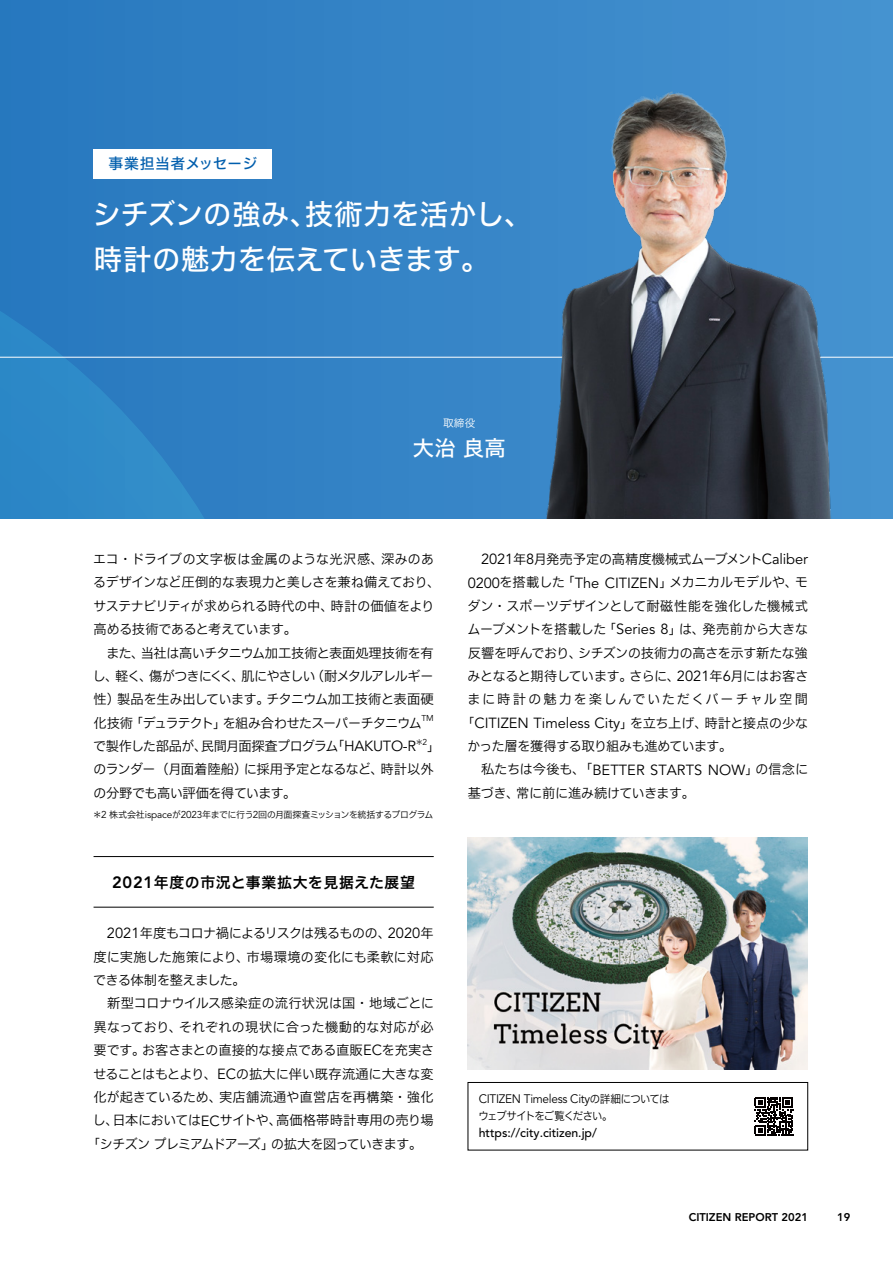
<style>
.page{position:relative;width:893px;height:1263px;background:#fff}
.page>*{position:absolute;margin:0;border:0;box-sizing:border-box;transform-origin:0 0}
.t1{font:28.65px/44.7px "Hira Kak ADK Std W5";letter-spacing:-.005em;color:#fff}
.t2{font:21.3px "Hira Kaku Std W5";color:#fff}
.t3{font:14.85px "Hira Kaku Std W6";letter-spacing:.05em;color:#000}
.t4{font:14.85px "Hira Kaku Std W5";letter-spacing:.04em;color:#005ead}
.t5{font:14.55px/23.4px "Avenir LT Std";color:#000;text-align:right}
.t6{font:13.35px/23.4px "Hira Kak ADK Std W3";letter-spacing:-.035em;color:#000;text-align:justify}
.t7{font:13.35px/23.4px "Hira Kaku Std W3";letter-spacing:.005em;color:#000}
.t8{font:13.35px "Hira Kaku Std W3";letter-spacing:.025em;color:#000}
.t9{font:13.35px "Hira Kak ADK Std W3";letter-spacing:-.065em;color:#000}
.t10{font:13.35px "Hira Kaku Std W3";letter-spacing:-.02em;color:#000}
.t11{font:13.35px "Hira Kak ADK Std W3";letter-spacing:-.06em;color:#000}
.t12{font:12.3px "Avenir LT Std";letter-spacing:-.025em;color:#000;scale:.96 1}
.t13{font:500 12.3px "Avenir LT Std";letter-spacing:-.005em;color:#000}
.t14{font:800 11.1px "Avenir LT Std";color:#000}
.t15{font:11.1px "Hira Kak ADK Std W3";letter-spacing:-.09em;color:#000;scale:.93 1}
.t16{font:10.65px "Hiragino UD Sans F Std N W3";color:#fff}
.t17{font:9px "Hira Kak ADK Std W3";letter-spacing:-.065em;color:#000}
.t18{font:8.55px "Avenir LT Std";color:#000}
.t19{font:7.8px "Hira Kaku Std W3";color:#000}
.s1{font-family:"Hira Kak ADK Std W5"}
.s2{font-family:"Hira Kaku Std W5"}
.s3{font-family:"Hira Kaku Std W3"}
.s4{font-family:"Hira Kak ADK Std W3"}
.s5{font-family:"Avenir LT Std";font-size:14.55px}
.s6{font-family:"Avenir LT Std";font-size:8.55px}
.s7{font-family:"Avenir LT Std";font-size:9.9px}
.s8{font-family:"Avenir LT Std";font-weight:800;font-size:16.35px}
.s9{font-family:"Hira Kak ADK Std W6"}
.s10{font-family:"Hira Kaku Std W3";font-size:13.35px}
.s11{font-family:"Hira Kak ADK Std W3";font-size:13.35px}
.s12{font-family:"Hira Kak ADK Std W3";font-size:11.1px}
.s13{font-family:"Hira Kaku Std W3";font-size:11.1px}
</style>
<div class="page">
<div style="left:0;top:0;width:893px;height:519px;background:linear-gradient(to right,#2778be,#4693d0)"></div>
<svg style="left:0;top:213px;width:298px;height:306px;background:#2d80c3"></svg>
<hr style="left:94px;top:856px;width:340px;height:1px;background:#000">
<hr style="left:94px;top:907px;width:340px;height:1px;background:#000">
<img style="left:468px;top:838px;width:340px;height:231px">
<div style="left:94px;top:149px;width:178px;height:30px;background:#fff"></div>
<hr style="left:0;top:357px;width:893px;height:1px;background:#fff">
<img style="left:527px;top:43px;width:366px;height:476px">
<svg style="left:755px;top:1097px;width:38px;height:38px"></svg>
<div style="left:468px;top:1082px;width:340px;height:68px;border:1px solid #000"></div>
<p class="t4" style="left:109px;top:152px;width:150px">事業担当者<span class="s1">メッセージ</span></p>
<h1 class="t1" style="left:93px;top:191px;width:441px">シチズンの<span class="s2">強</span>み<span class="s2">、技術力</span>を<span class="s2">活</span>かし<span class="s2">、時計</span>の<span class="s2">魅力</span>を<span class="s2">伝</span>えていきます<span class="s2">。</span></h1>
<p class="t16" style="left:443px;top:415px;width:34px">取締役</p>
<h2 class="t2" style="left:413px;top:431px;width:94px">大治良高</h2>
<p class="t6" style="left:93px;top:547px;width:349px;text-align:left">エコ<span class="s3">・</span>ドライブの<span class="s3">文字板</span>は<span class="s3">金属</span>のような<span class="s3">光沢感、深</span>みのあるデザインなど<span class="s3">圧倒的</span>な<span class="s3">表現力</span>と<span class="s3">美</span>しさを<span class="s3">兼</span>ね<span class="s3">備</span>えており<span class="s3">、</span>サステナビリティが<span class="s3">求</span>められる<span class="s3">時代</span>の<span class="s3">中、時計</span>の<span class="s3">価値</span>をより<span class="s3">高</span>める<span class="s3">技術</span>であると<span class="s3">考</span>えています<span class="s3">。</span></p>
<p class="t7" style="left:106px;top:641px;width:329px"><span class="s4">また</span>、当社<span class="s4">は</span>高<span class="s4">いチタニウム</span>加工技術<span class="s4">と</span>表面処理技術<span class="s4">を</span>有</p>
<p class="t9" style="left:93px;top:668px;width:342px">し<span class="s3">、軽</span>く<span class="s3">、傷</span>がつきにくく<span class="s3">、肌</span>にやさしい<span class="s3">（耐</span>メタルアレルギー</p>
<p class="t7" style="left:94px;top:687px;width:342px">性）製品<span class="s4">を</span>生<span class="s4">み</span>出<span class="s4">しています</span>。<span class="s4">チタニウム</span>加工技術<span class="s4">と</span>表面硬</p>
<p class="t11" style="left:94px;top:714px;width:330px"><span class="s3">化技術「</span>デュラテクト<span class="s3">」</span>を<span class="s3">組</span>み<span class="s3">合</span>わせたスーパーチタニウム</p>
<p class="t18" style="left:421px;top:713px;width:14px">TM</p>
<p class="t10" style="left:93px;top:736px;width:324px"><span class="s4">で</span>製作<span class="s4">した</span>部品<span class="s4">が</span>、民間月面探査<span class="s4">プログラム</span>「<span class="s5">HAKUTO-R</span></p>
<p class="t19" style="left:415px;top:736px;width:13px">＊<span class="s6">2</span></p>
<p class="t7" style="left:93px;top:734px;width:348px;text-indent:334px">」<span class="s4">のランダー</span>（月面着陸船）<span class="s4">に</span>採用予定<span class="s4">となるなど</span>、時計以外</p>
<p class="t6" style="left:93px;top:781px;width:205px">の<span class="s3">分野</span>でも<span class="s3">高</span>い<span class="s3">評価</span>を<span class="s3">得</span>ています<span class="s3">。</span></p>
<p class="t17" style="left:93px;top:808px;width:342px"><span class="s3">＊</span><span class="s7">2</span> <span class="s3">株式会社</span><span class="s7">ispace</span>が<span class="s7">2023</span><span class="s3">年</span>までに<span class="s3">行</span>う<span class="s7">2</span><span class="s3">回</span>の<span class="s3">月面探査</span>ミッションを<span class="s3">統括</span>するプログラム</p>
<p class="t3" style="left:112px;top:870px;width:304px"><span class="s8">2021</span>年度<span class="s9">の</span>市況<span class="s9">と</span>事業拡大<span class="s9">を</span>見据<span class="s9">えた</span>展望</p>
<p class="t6" style="left:107px;top:921px;width:328px"><span class="s5">2021</span><span class="s3">年度</span>もコロナ<span class="s3">禍</span>によるリスクは<span class="s3">残</span>るものの<span class="s3">、</span><span class="s5">2020</span><span class="s3">年</span></p>
<p class="t8" style="left:94px;top:946px;width:342px">度<span class="s4">に</span>実施<span class="s4">した</span>施策<span class="s4">により</span>、市場環境<span class="s4">の</span>変化<span class="s4">にも</span>柔軟<span class="s4">に</span>対応</p>
<p class="t6" style="left:93px;top:968px;width:154px">できる<span class="s3">体制</span>を<span class="s3">整</span>えました<span class="s3">。</span></p>
<p class="t8" style="left:94px;top:993px;width:342px">　新型<span class="s4">コロナウイルス</span>感染症<span class="s4">の</span>流行状況<span class="s4">は</span>国・地域<span class="s4">ごとに</span></p>
<p class="t6" style="left:93px;top:1015px;width:342px"><span class="s3">異</span>なっており<span class="s3">、</span>それぞれの<span class="s3">現状</span>に<span class="s3">合</span>った<span class="s3">機動的</span>な<span class="s3">対応</span>が<span class="s3">必要</span>です<span class="s3">。</span>お<span class="s3">客</span>さまとの<span class="s3">直接的</span>な<span class="s3">接点</span>である<span class="s3">直販</span><span class="s5">EC</span>を<span class="s3">充実</span>させることはもとより<span class="s3">、</span><span class="s5">EC</span>の<span class="s3">拡大</span>に<span class="s3">伴</span>い<span class="s3">既存流通</span>に<span class="s3">大</span>きな<span class="s3">変</span></p>
<p class="t7" style="left:93px;top:1085px;width:342px">化<span class="s4">が</span>起<span class="s4">きているため</span>、実店舗流通<span class="s4">や</span>直営店<span class="s4">を</span>再構築・強化<span class="s4">し</span>、日本<span class="s4">においては</span><span class="s5">EC</span><span class="s4">サイトや</span>、高価格帯時計専用<span class="s4">の</span>売<span class="s4">り</span>場</p>
<p class="t6" style="left:87px;top:1132px;width:337px"><span class="s3">「</span>シチズンプレミアムドアーズ<span class="s3">」</span>の<span class="s3">拡大</span>を<span class="s3">図</span>っていきます<span class="s3">。</span></p>
<p class="t5" style="left:468px;top:548px;width:342px">2021<span class="s10">年</span>8<span class="s10">月発売予定</span><span class="s11">の</span><span class="s10">高精度機械式</span><span class="s11">ムーブメント</span>Caliber<br>0200<span class="s11">を</span><span class="s10">搭載</span><span class="s11">した</span><span class="s10">「</span>The CITIZEN<span class="s10">」</span><span class="s11">メカニカルモデルや</span><span class="s10">、</span><span class="s11">モ</span></p>
<p class="t6" style="left:467px;top:594px;width:342px">ダン<span class="s3">・</span>スポーツデザインとして<span class="s3">耐磁性能</span>を<span class="s3">強化</span>した<span class="s3">機械式</span>ムーブメントを<span class="s3">搭載</span>した<span class="s3">「</span><span class="s5">Series 8</span><span class="s3">」</span>は<span class="s3">、発売前</span>から<span class="s3">大</span>きな<span class="s3">反響</span>を<span class="s3">呼</span>んでおり<span class="s3">、</span>シチズンの<span class="s3">技術力</span>の<span class="s3">高</span>さを<span class="s3">示</span>す<span class="s3">新</span>たな<span class="s3">強</span>みとなると<span class="s3">期待</span>しています<span class="s3">。</span>さらに<span class="s3">、</span><span class="s5">2021</span><span class="s3">年</span><span class="s5">6</span><span class="s3">月</span>にはお<span class="s3">客</span>さまに<span class="s3">時計</span>の<span class="s3">魅力</span>を<span class="s3">楽</span>しんでいただくバーチャル<span class="s3">空間</span></p>
<p class="t5" style="left:461px;top:712px;width:348px"><span class="s10">「</span>CITIZEN Timeless City<span class="s10">」</span><span class="s11">を</span><span class="s10">立</span><span class="s11">ち</span><span class="s10">上</span><span class="s11">げ</span><span class="s10">、時計</span><span class="s11">と</span><span class="s10">接点</span><span class="s11">の</span><span class="s10">少</span><span class="s11">な</span></p>
<p class="t6" style="left:467px;top:734px;width:267px">かった<span class="s3">層</span>を<span class="s3">獲得</span>する<span class="s3">取</span>り<span class="s3">組</span>みも<span class="s3">進</span>めています<span class="s3">。</span></p>
<p class="t5" style="left:468px;top:758px;width:342px"><span class="s10">　私</span><span class="s11">たちは</span><span class="s10">今後</span><span class="s11">も</span><span class="s10">、「</span>BETTER STARTS NOW<span class="s10">」</span><span class="s11">の</span><span class="s10">信念</span><span class="s11">に</span></p>
<p class="t6" style="left:468px;top:781px;width:229px"><span class="s3">基</span>づき<span class="s3">、常</span>に<span class="s3">前</span>に<span class="s3">進</span>み<span class="s3">続</span>けていきます<span class="s3">。</span></p>
<p class="t12" style="left:479px;top:1092px;width:200px">CITIZEN Timeless City<span class="s12">の</span><span class="s13">詳細</span><span class="s12">については</span></p>
<p class="t15" style="left:478px;top:1109px;width:146px">ウェブサイトをご<span class="s3">覧</span>ください<span class="s3">。</span></p>
<p class="t13" style="left:479px;top:1126px;width:120px">https://city.citizen.jp/</p>
<p class="t14" style="left:689px;top:1211px;width:121px">CITIZEN REPORT 2021</p>
<p class="t14" style="left:837px;top:1211px;width:15px">19</p>
</div>
